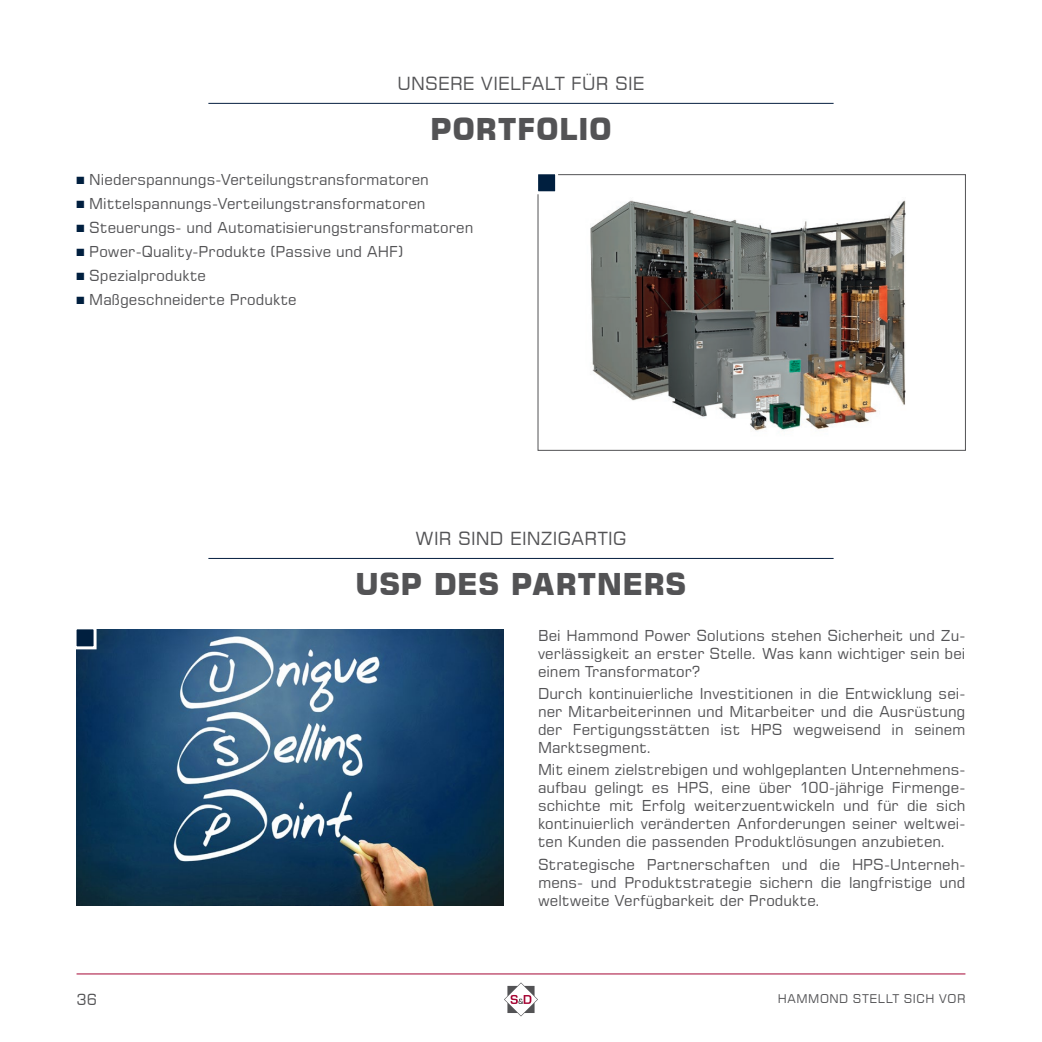
<style>
.page{position:relative;width:1042px;height:1042px;background:#fff}
.page>*{position:absolute;margin:0;border:0;box-sizing:border-box;transform-origin:0 0}
.Headline_unten{font:700 30px "Square 721 BT";letter-spacing:.015em;color:#535355}
.t1{font:18px "Square 721 BT";letter-spacing:.015em;color:#535355}
.Bullets_secomea{font:15px/18px "Square 721 BT";color:#535355;text-align:justify}
.Bullets_Braun{font:15px "Square 721 BT";letter-spacing:.005em;color:#535355}
.Kapitel_linke_Seite{font:12px "Square 721 BT";letter-spacing:.045em;color:#535355}
.s1{color:#001f3f}
</style>
<div class="page">
<hr style="left:77px;top:973px;width:888px;height:1px;background:#a60735">
<svg style="left:504px;top:982px;width:34px;height:34px"></svg>
<img style="left:77px;top:629px;width:427px;height:277px">
<hr style="left:208px;top:103px;width:625px;height:1px;background:#051e40">
<hr style="left:208px;top:558px;width:625px;height:1px;background:#051e40">
<img style="left:590px;top:200px;width:316px;height:231px">
<div style="left:537px;top:174px;width:429px;height:277px;border:1px solid #535355"></div>
<svg style="left:537px;top:174px;width:22px;height:22px"></svg>
<svg style="left:76px;top:629px;width:22px;height:22px"></svg>
<p class="t1" style="left:398px;top:72px;width:248px">UNSERE VIELFALT FÜR SIE</p>
<p class="Headline_unten" style="left:430px;top:111px;width:183px">PORTFOLIO</p>
<p class="Bullets_Braun" style="left:77px;top:171px;width:354px"><span class="s1">■</span> Niederspannungs-Verteilungstransformatoren</p>
<p class="Bullets_Braun" style="left:77px;top:194px;width:350px"><span class="s1">■</span> Mittelspannungs-Verteilungstransformatoren</p>
<p class="Bullets_Braun" style="left:77px;top:218px;width:398px"><span class="s1">■</span> Steuerungs- und Automatisierungstransformatoren</p>
<p class="Bullets_Braun" style="left:77px;top:242px;width:328px"><span class="s1">■</span> Power-Quality-Produkte (Passive und AHF)</p>
<p class="Bullets_Braun" style="left:77px;top:266px;width:131px"><span class="s1">■</span> Spezialprodukte</p>
<p class="Bullets_Braun" style="left:77px;top:290px;width:222px"><span class="s1">■</span> Maßgeschneiderte Produkte</p>
<p class="t1" style="left:415px;top:527px;width:212px">WIR SIND EINZIGARTIG</p>
<p class="Headline_unten" style="left:356px;top:566px;width:332px">USP DES PARTNERS</p>
<p class="Bullets_secomea" style="left:538px;top:626px;width:429px">Bei Hammond Power Solutions stehen Sicherheit und Zu&shy;verlässigkeit an erster Stelle. Was kann wichtiger sein bei einem Transformator?</p>
<p class="Bullets_secomea" style="left:538px;top:684px;width:429px">Durch kontinuierliche Investitionen in die Entwicklung sei&shy;ner Mitarbeiterinnen und Mitarbeiter und die Ausrüstung der Fertigungsstätten ist HPS wegweisend in seinem Marktsegment.</p>
<p class="Bullets_secomea" style="left:538px;top:760px;width:429px">Mit einem zielstrebigen und wohlgeplanten Unternehmens&shy;aufbau gelingt es HPS, eine über 100-jährige Firmenge&shy;schichte mit Erfolg weiterzuentwickeln und für die sich kontinuierlich veränderten Anforderungen seiner weltwei&shy;ten Kunden die passenden Produktlösungen anzubieten.</p>
<p class="Bullets_secomea" style="left:538px;top:855px;width:429px">Strategische Partnerschaften und die HPS-Unterneh&shy;mens- und Produktstrategie sichern die langfristige und weltweite Verfügbarkeit der Produkte.</p>
<p class="Bullets_secomea" style="left:77px;top:990px;width:22px">36</p>
<p class="Kapitel_linke_Seite" style="left:777px;top:991px;width:189px">HAMMOND STELLT SICH VOR</p>
</div>
